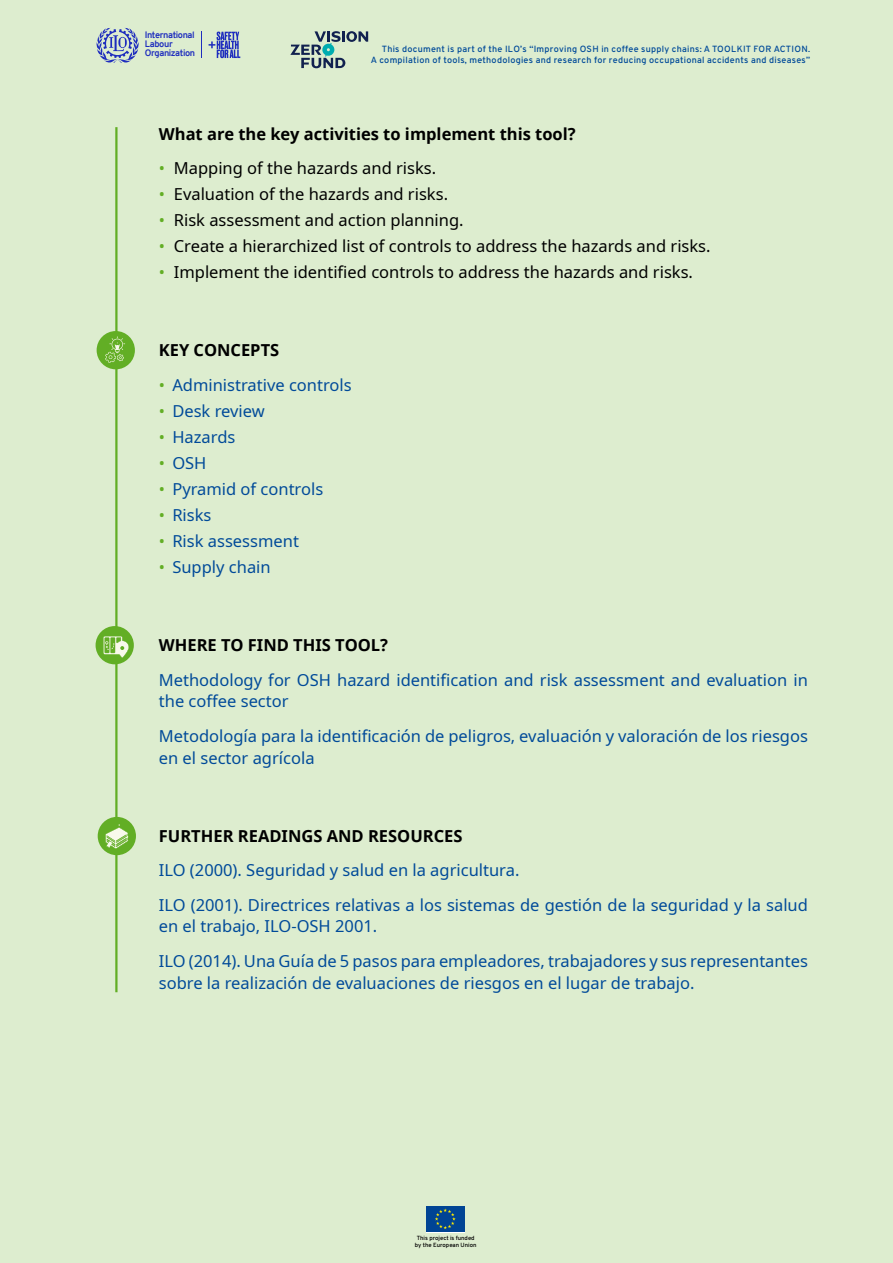
<style>
.page{position:relative;width:893px;height:1263px;background:#ddedcf}
.page>*{position:absolute;margin:0;border:0;box-sizing:border-box;transform-origin:0 0}
.t1{font:16.5px/21.8px "Noto Sans";color:#004a99}
.t2{font:16.5px "Noto Sans";color:#000}
.t3{font:700 16.5px "Noto Sans";color:#000}
.t4{font:700 9.15px/9.1px "Overpass";letter-spacing:-.04em;color:#1e2dbe}
.t5{font:600 9px/10.8px "Overpass";letter-spacing:.03em;color:#004a99;text-align:right}
.t6{font:600 6px/7.2px "Overpass";color:#000;text-align:center}
.s1{color:#62ae25}
</style>
<div class="page">
<hr style="left:115px;top:127px;width:3px;height:865px;background:#62ae25">
<div style="left:97px;top:331px;width:38px;height:38px;background:#62ae25;border-radius:50%"></div>
<svg style="left:105px;top:336px;width:20px;height:27px"></svg>
<div style="left:96px;top:626px;width:38px;height:38px;background:#62ae25;border-radius:50%"></div>
<svg style="left:103px;top:636px;width:26px;height:22px"></svg>
<div style="left:98px;top:817px;width:38px;height:38px;background:#62ae25;border-radius:50%"></div>
<svg style="left:105px;top:824px;width:24px;height:25px"></svg>
<svg style="left:96px;top:28px;width:43px;height:35px"></svg>
<svg style="left:201px;top:32px;width:1px;height:26px"></svg>
<svg style="left:209px;top:32px;width:31px;height:26px"></svg>
<svg style="left:290px;top:31px;width:78px;height:37px"></svg>
<div style="left:426px;top:1206px;width:38px;height:26px;background:#004494"></div>
<svg style="left:435px;top:1208px;width:21px;height:21px"></svg>
<p class="t4" style="left:145px;top:30px;width:52px">International<br>Labour<br>Organization</p>
<p class="t5" style="left:371px;top:44px;width:441px">This document is part of the ILO’s “Improving OSH in coffee supply chains: A TOOLKIT FOR ACTION.<br>A compilation of tools, methodologies and research for reducing occupational accidents and diseases”</p>
<p class="t3" style="left:159px;top:122px;width:418px">What are the key activities to implement this tool?</p>
<p class="t2" style="left:159px;top:157px;width:279px"><span class="s1">•</span> Mapping of the hazards and risks.</p>
<p class="t2" style="left:159px;top:183px;width:291px"><span class="s1">•</span> Evaluation of the hazards and risks.</p>
<p class="t2" style="left:159px;top:209px;width:306px"><span class="s1">•</span> Risk assessment and action planning.</p>
<p class="t2" style="left:159px;top:235px;width:553px"><span class="s1">•</span> Create a hierarchized list of controls to address the hazards and risks.</p>
<p class="t2" style="left:159px;top:261px;width:536px"><span class="s1">•</span> Implement the identified controls to address the hazards and risks.</p>
<p class="t3" style="left:159px;top:339px;width:122px">KEY CONCEPTS</p>
<p class="t1" style="left:159px;top:374px;width:194px"><span class="s1">•</span> Administrative controls</p>
<p class="t1" style="left:159px;top:400px;width:107px"><span class="s1">•</span> Desk review</p>
<p class="t1" style="left:159px;top:426px;width:78px"><span class="s1">•</span> Hazards</p>
<p class="t1" style="left:159px;top:452px;width:49px"><span class="s1">•</span> OSH</p>
<p class="t1" style="left:159px;top:478px;width:166px"><span class="s1">•</span> Pyramid of controls</p>
<p class="t1" style="left:159px;top:504px;width:54px"><span class="s1">•</span> Risks</p>
<p class="t1" style="left:159px;top:530px;width:142px"><span class="s1">•</span> Risk assessment</p>
<p class="t1" style="left:159px;top:556px;width:113px"><span class="s1">•</span> Supply chain</p>
<p class="t3" style="left:159px;top:633px;width:231px">WHERE TO FIND THIS TOOL?</p>
<p class="t1" style="left:159px;top:669px;width:651px">Methodology for OSH hazard identification and risk assessment and evaluation in the coffee sector</p>
<p class="t1" style="left:159px;top:725px;width:651px">Metodología para la identificación de peligros, evaluación y valoración de los riesgos en el sector agrícola</p>
<p class="t3" style="left:159px;top:824px;width:305px">FURTHER READINGS AND RESOURCES</p>
<p class="t1" style="left:159px;top:853px;width:651px;line-height:34.5px">ILO (2000). Seguridad y salud en la agricultura.<br>ILO (2001). Directrices relativas a los sistemas de gestión de la seguridad y la salud</p>
<p class="t1" style="left:159px;top:909px;width:651px;line-height:34.5px">en el trabajo, ILO-OSH 2001.<br>ILO (2014). Una Guía de 5 pasos para empleadores, trabajadores y sus representantes</p>
<p class="t1" style="left:159px;top:972px;width:537px">sobre la realización de evaluaciones de riesgos en el lugar de trabajo.</p>
<p class="t6" style="left:415px;top:1234px;width:63px">This project is funded by the European Union</p>
</div>
